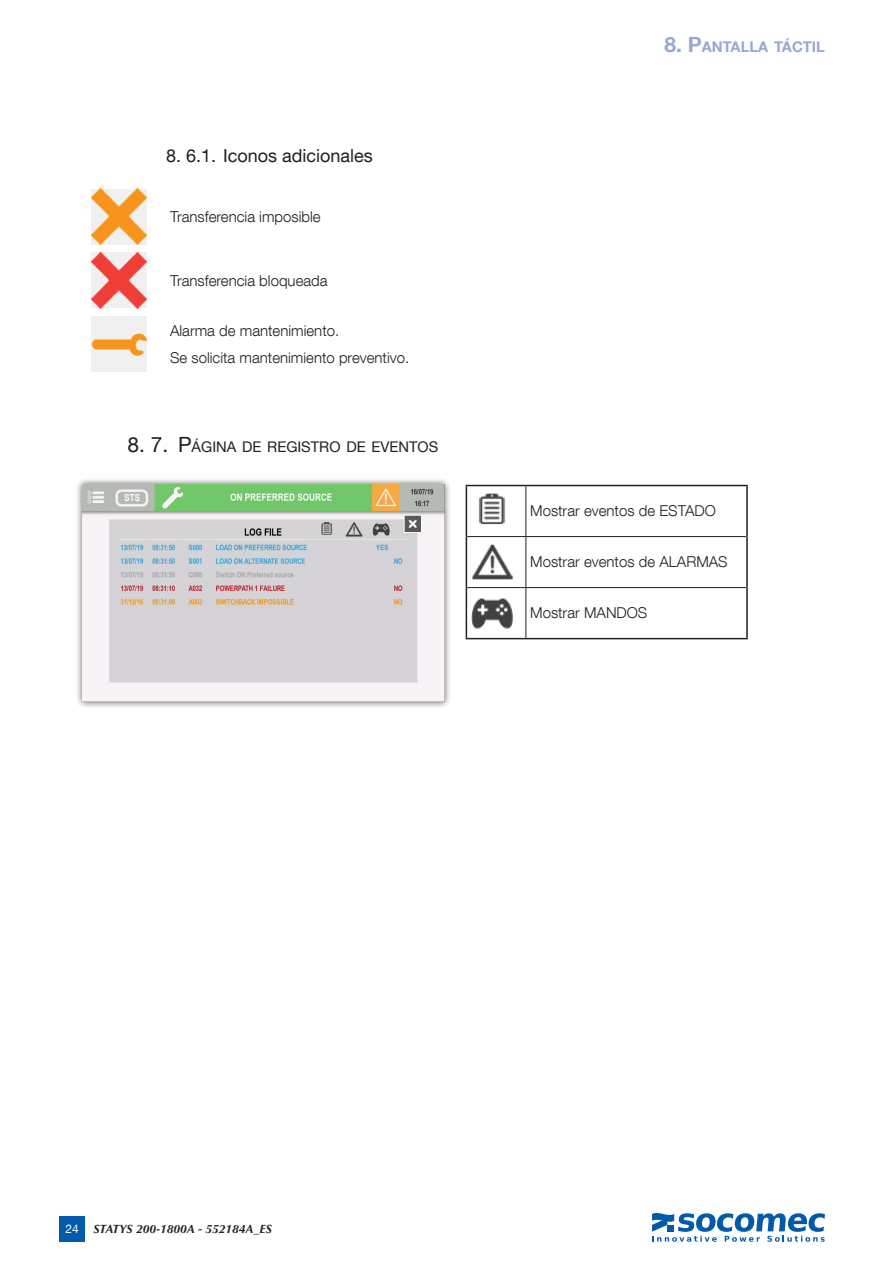
<style>
.page{position:relative;width:893px;height:1263px;background:#fff}
.page>*{position:absolute;margin:0;border:0;box-sizing:border-box;transform-origin:0 0}
.t1{font:18px "Helvetica Neue LT Com";color:#231f20}
.t2{font:300 15px/26.7px "Helvetica Neue LT Com";color:#231f20}
.t3{font:14.7px "Helvetica Neue LT Com";color:#231f20}
.t4{font:700 14.7px "Helvetica Neue LT Com";color:#97a8d5}
.t5{font:italic 700 12px "Optima LT Std";color:#231f20}
.s1{font-size:21px}
.s2{font-family:"Helvetica Neue LT Com";font-weight:400;font-style:normal;color:#fff}
</style>
<div class="page">
<div style="left:60px;top:1216px;width:25px;height:26px;background:#015aaa"></div>
<svg style="left:652px;top:1213px;width:173px;height:29px"></svg>
<img style="left:91px;top:189px;width:55px;height:55px">
<img style="left:91px;top:253px;width:55px;height:55px">
<div style="left:91px;top:316px;width:55px;height:56px;background:#f0f0f0"></div>
<img style="left:92px;top:333px;width:54px;height:22px">
<hr style="left:466px;top:485px;width:60px;height:1px;background:#231f20">
<hr style="left:466px;top:486px;width:1px;height:50px;background:#231f20">
<hr style="left:526px;top:485px;width:222px;height:1px;background:#231f20">
<hr style="left:746px;top:486px;width:2px;height:50px;background:#231f20">
<hr style="left:466px;top:536px;width:1px;height:52px;background:#231f20">
<hr style="left:746px;top:536px;width:2px;height:52px;background:#231f20">
<hr style="left:466px;top:588px;width:1px;height:50px;background:#231f20">
<hr style="left:746px;top:588px;width:2px;height:50px;background:#231f20">
<hr style="left:466px;top:638px;width:60px;height:1px;background:#231f20">
<hr style="left:526px;top:638px;width:222px;height:1px;background:#231f20">
<hr style="left:525px;top:486px;width:1px;height:50px;background:#231f20">
<hr style="left:467px;top:536px;width:59px;height:1px;background:#231f20">
<hr style="left:526px;top:536px;width:220px;height:1px;background:#231f20">
<hr style="left:525px;top:537px;width:1px;height:50px;background:#231f20">
<hr style="left:467px;top:587px;width:59px;height:1px;background:#231f20">
<hr style="left:526px;top:587px;width:220px;height:1px;background:#231f20">
<hr style="left:525px;top:588px;width:1px;height:50px;background:#231f20">
<img style="left:479px;top:493px;width:26px;height:31px">
<img style="left:472px;top:544px;width:41px;height:36px">
<img style="left:471px;top:598px;width:42px;height:31px">
<div style="left:76px;top:477px;width:375px;height:231px;background:#231f20;opacity:.75"></div>
<img style="left:83px;top:485px;width:361px;height:217px">
<p class="t1" style="left:166px;top:144px;width:208px">8. 6.1. Iconos adicionales</p>
<p class="t2" style="left:170px;top:203px;width:152px">Transferencia imposible</p>
<p class="t2" style="left:170px;top:267px;width:159px">Transferencia bloqueada</p>
<p class="t2" style="left:170px;top:317px;width:241px">Alarma de mantenimiento.<br>Se solicita mantenimiento preventivo.</p>
<p class="t3" style="left:128px;top:437px;width:312px"><span class="s1">8. 7. P</span>ÁGI NA DE REGISTRO DE EVENTOS</p>
<p class="t4" style="left:664px;top:38px;width:162px"><span class="s1">8. P</span>ANTALLA TÁCTIL</p>
<p class="t2" style="left:530px;top:497px;width:187px">Mostrar eventos de ESTADO</p>
<p class="t2" style="left:530px;top:548px;width:199px">Mostrar eventos de ALARMAS</p>
<p class="t2" style="left:530px;top:599px;width:119px">Mostrar MANDOS</p>
<p class="t5" style="left:66px;top:1222px;width:208px"><span class="s2">24</span> STATYS 200-1800A - 552184A_ES</p>
</div>
